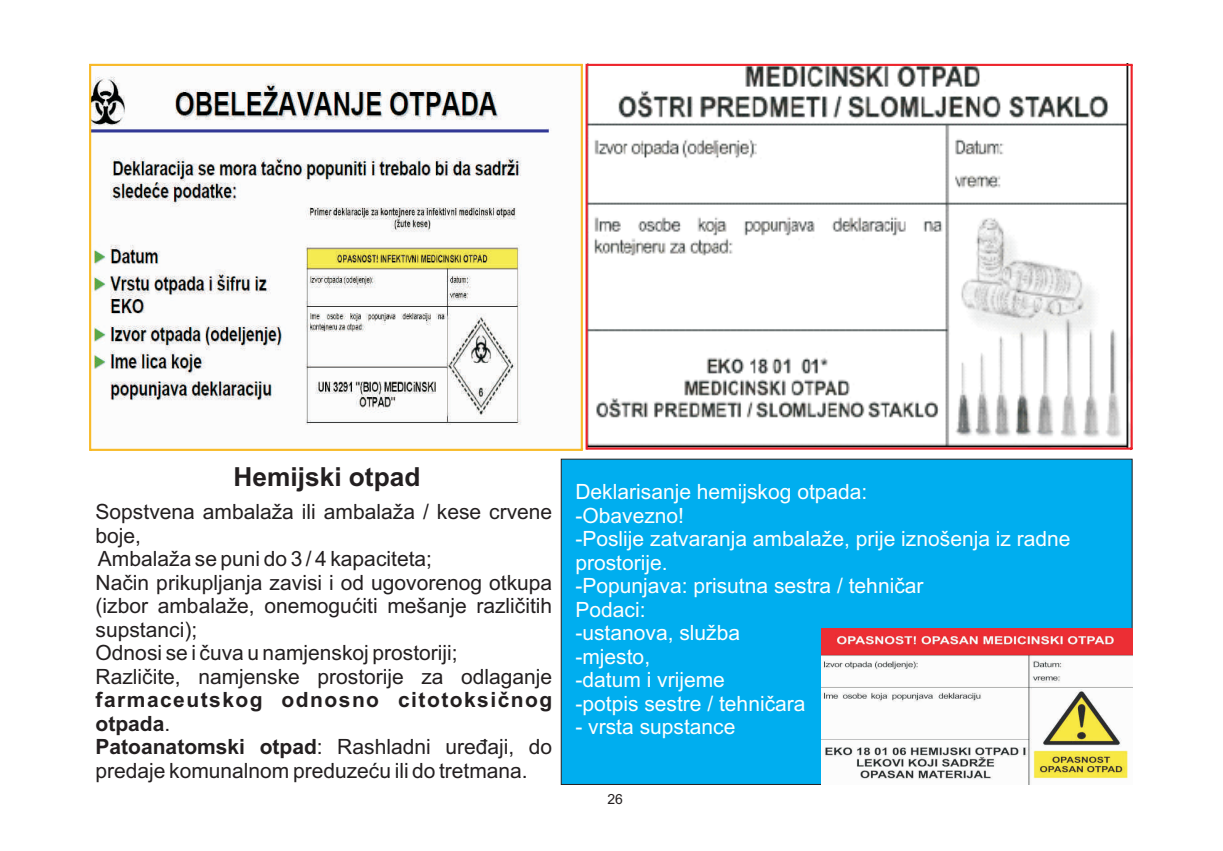
<style>
.page{position:relative;width:1223px;height:851px;background:#fff}
.page>*{position:absolute;margin:0;border:0;box-sizing:border-box;transform-origin:0 0}
.t1{font:700 26.25px "Arial";color:#231f20}
.t2{font:21px/23.4px "Arial";color:#231f20}
.t3{font:21px/23.4px "Arial";color:#fff}
.t4{font:14px "Arial";color:#231f20}
.s1{font-weight:700}
</style>
<div class="page">
<div style="left:560px;top:458px;width:572px;height:326px;background:#00aeef"></div>
<svg style="left:89px;top:64px;width:493px;height:386px"></svg>
<svg style="left:585px;top:64px;width:547px;height:385px"></svg>
<img style="left:821px;top:628px;width:311px;height:156px">
<p class="t1" style="left:233px;top:466px;width:188px">Hemijski otpad</p>
<p class="t2" style="left:96px;top:502px;width:458px">Sopstvena ambalaža ili ambalaža / kese crvene boje,<br>Ambalaža se puni do 3 / 4 kapaciteta;<br>Naèin prikupljanja zavisi i od ugovorenog otkupa (izbor ambalaže, onemoguæiti mešanje razlièitih supstanci);<br>Odnosi se i èuva u namjenskoj prostoriji;<br>Razlièite, namjenske prostorije za odlaganje</p>
<p class="t2" style="left:96px;top:689px;width:458px"><span class="s1">farmaceutskog odnosno citotoksiènog otpada</span>.<br><span class="s1">Patoanatomski otpad</span>: Rashladni ureðaji, do predaje komunalnom preduzeæu ili do tretmana.</p>
<p class="t3" style="left:575px;top:482px;width:496px">Deklarisanje hemijskog otpada:<br>-Obavezno!<br>-Poslije zatvaranja ambalaže, prije iznošenja iz radne prostorije.<br>-Popunjava: prisutna sestra / tehnièar<br>Podaci:<br>-ustanova, služba<br>-mjesto,<br>-datum i vrijeme<br>-potpis sestre / tehnièara</p>
<p class="t3" style="left:575px;top:716px;width:161px">- vrsta supstance</p>
<p class="t4" style="left:607px;top:793px;width:17px">26</p>
</div>
